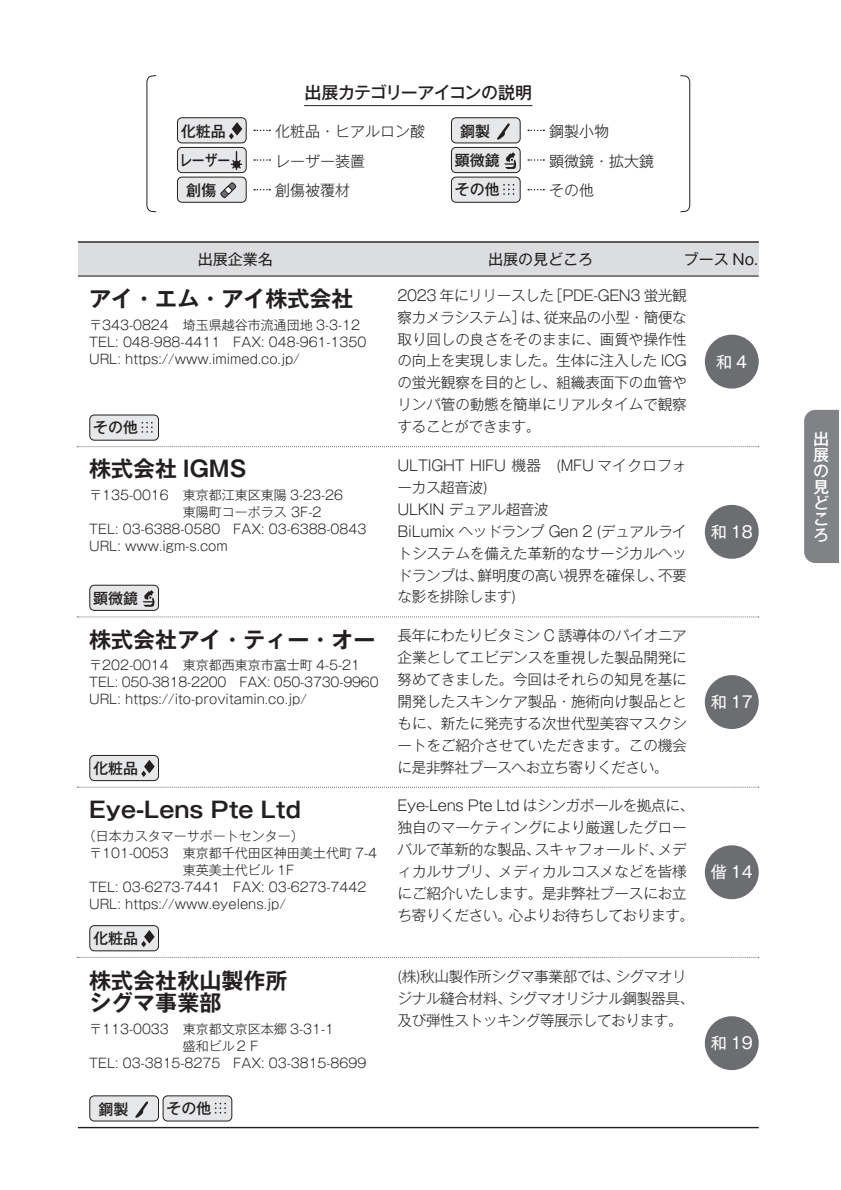
<style>
.page{position:relative;width:841px;height:1190px;background:#fff}
.page>*{position:absolute;margin:0;border:0;box-sizing:border-box;transform-origin:0 0}
.t1{font:700 22px "Gothic MB101 Pro De";color:#231f20}
.t2{font:17px "Gothic MB101 Pro Medium 90 pv RKSJ H";letter-spacing:-.03em;color:#231f20}
.t3{font:16px "Gothic MB101 Pro";color:#fff}
.t4{font:500 16px/16px "Gothic MB101 Pro";color:#fff;text-align:justify}
.t5{font:15px/29.6px "Gothic MB101 Pro Light 90 pv RKSJ H";color:#231f20}
.t6{font:15px "Gothic MB101 Pro Medium 90 pv RKSJ H";color:#231f20}
.t7{font:15px "Gothic MB101 Pro";color:#231f20}
.t8{font:15px "Gothic MB101 Pro Medium 90 pv RKSJ H";color:#231f20;scale:.85 1}
.t9{font:300 14.6px/22px "Gothic MB101 Pro";letter-spacing:-.025em;color:#231f20;text-align:justify}
.t10{font:300 13px/17px "Gothic MB101 Pro";color:#231f20}
</style>
<div class="page">
<div style="left:78px;top:242px;width:680px;height:34px;background:#dcdddf"></div>
<hr style="left:78px;top:241px;width:680px;height:1px;background:#231f20">
<hr style="left:78px;top:1126px;width:680px;height:1px;background:#231f20">
<hr style="left:78px;top:275px;width:680px;height:1px;background:#231f20">
<svg style="left:77px;top:446px;width:682px;height:1px"></svg>
<svg style="left:77px;top:616px;width:682px;height:1px"></svg>
<svg style="left:77px;top:786px;width:682px;height:1px"></svg>
<div style="left:704px;top:334px;width:54px;height:54px;background:#6c6d70;border-radius:50%"></div>
<div style="left:704px;top:505px;width:54px;height:53px;background:#6c6d70;border-radius:50%"></div>
<div style="left:704px;top:675px;width:54px;height:53px;background:#6c6d70;border-radius:50%"></div>
<div style="left:704px;top:845px;width:54px;height:54px;background:#6c6d70;border-radius:50%"></div>
<div style="left:704px;top:1015px;width:54px;height:54px;background:#6c6d70;border-radius:50%"></div>
<div style="left:177px;top:118px;width:69px;height:25px;background:#e6e7e9;border-radius:5px"></div>
<div style="left:177px;top:117px;width:70px;height:26px;border:1px solid #231f20;border-radius:5px"></div>
<svg style="left:229px;top:122px;width:13px;height:17px"></svg>
<svg style="left:254px;top:130px;width:16px;height:1px"></svg>
<div style="left:177px;top:147px;width:69px;height:25px;background:#e6e7e9;border-radius:5px"></div>
<div style="left:177px;top:147px;width:70px;height:26px;border:1px solid #231f20;border-radius:5px"></div>
<svg style="left:254px;top:159px;width:16px;height:2px"></svg>
<div style="left:177px;top:177px;width:69px;height:25px;background:#e6e7e9;border-radius:5px"></div>
<div style="left:177px;top:176px;width:70px;height:27px;border:1px solid #231f20;border-radius:5px"></div>
<svg style="left:254px;top:189px;width:16px;height:1px"></svg>
<div style="left:451px;top:118px;width:69px;height:25px;background:#e6e7e9;border-radius:5px"></div>
<div style="left:451px;top:117px;width:69px;height:26px;border:1px solid #231f20;border-radius:5px"></div>
<svg style="left:528px;top:130px;width:16px;height:1px"></svg>
<div style="left:451px;top:147px;width:69px;height:25px;background:#e6e7e9;border-radius:5px"></div>
<div style="left:451px;top:147px;width:69px;height:26px;border:1px solid #231f20;border-radius:5px"></div>
<svg style="left:528px;top:159px;width:16px;height:2px"></svg>
<svg style="left:528px;top:189px;width:16px;height:1px"></svg>
<svg style="left:231px;top:152px;width:11px;height:18px"></svg>
<svg style="left:220px;top:182px;width:17px;height:16px"></svg>
<svg style="left:497px;top:123px;width:13px;height:17px"></svg>
<svg style="left:504px;top:152px;width:12px;height:17px"></svg>
<hr style="left:304px;top:105px;width:228px;height:1px;background:#231f20">
<svg style="left:146px;top:75px;width:11px;height:137px"></svg>
<svg style="left:680px;top:75px;width:10px;height:137px"></svg>
<div style="left:451px;top:177px;width:69px;height:25px;background:#e6e7e9;border-radius:5px"></div>
<div style="left:451px;top:176px;width:69px;height:27px;border:1px solid #231f20;border-radius:5px"></div>
<svg style="left:503px;top:184px;width:11px;height:11px"></svg>
<div style="left:90px;top:415px;width:68px;height:25px;background:#e6e7e9;border-radius:5px"></div>
<div style="left:89px;top:414px;width:70px;height:26px;border:1px solid #231f20;border-radius:5px"></div>
<svg style="left:141px;top:422px;width:12px;height:10px"></svg>
<div style="left:90px;top:585px;width:68px;height:25px;background:#e6e7e9;border-radius:5px"></div>
<div style="left:89px;top:584px;width:70px;height:26px;border:1px solid #231f20;border-radius:5px"></div>
<svg style="left:142px;top:590px;width:12px;height:16px"></svg>
<div style="left:90px;top:755px;width:68px;height:25px;background:#e6e7e9;border-radius:5px"></div>
<div style="left:89px;top:754px;width:70px;height:26px;border:1px solid #231f20;border-radius:5px"></div>
<svg style="left:141px;top:760px;width:14px;height:16px"></svg>
<div style="left:90px;top:925px;width:68px;height:25px;background:#e6e7e9;border-radius:5px"></div>
<div style="left:89px;top:924px;width:70px;height:27px;border:1px solid #231f20;border-radius:5px"></div>
<svg style="left:141px;top:930px;width:14px;height:17px"></svg>
<div style="left:90px;top:1095px;width:68px;height:25px;background:#e6e7e9;border-radius:5px"></div>
<div style="left:89px;top:1094px;width:70px;height:27px;border:1px solid #231f20;border-radius:5px"></div>
<svg style="left:135px;top:1101px;width:13px;height:16px"></svg>
<div style="left:163px;top:1095px;width:69px;height:25px;background:#e6e7e9;border-radius:5px"></div>
<div style="left:163px;top:1094px;width:69px;height:27px;border:1px solid #231f20;border-radius:5px"></div>
<svg style="left:215px;top:1102px;width:11px;height:11px"></svg>
<div style="left:804px;top:410px;width:34px;height:153px;background:#808285"></div>
<p class="t2" style="left:304px;top:86px;width:229px">出展カテゴリーアイコンの説明</p>
<p class="t6" style="left:181px;top:125px;width:46px">化粧品</p>
<p class="t5" style="left:275px;top:118px;width:151px">化粧品・ヒアルロン酸</p>
<p class="t8" style="left:179px;top:155px;width:61px">レーザー</p>
<p class="t5" style="left:275px;top:148px;width:91px">レーザー装置</p>
<p class="t6" style="left:186px;top:184px;width:31px">創傷</p>
<p class="t5" style="left:275px;top:178px;width:76px">創傷被覆材</p>
<p class="t6" style="left:460px;top:125px;width:31px">鋼製</p>
<p class="t5" style="left:549px;top:118px;width:61px">鋼製小物</p>
<p class="t6" style="left:455px;top:155px;width:46px">顕微鏡</p>
<p class="t5" style="left:549px;top:148px;width:107px">顕微鏡・拡大鏡その他</p>
<p class="t6" style="left:455px;top:184px;width:46px">その他</p>
<p class="t7" style="left:198px;top:253px;width:76px">出展企業名</p>
<p class="t7" style="left:488px;top:253px;width:106px">出展の見どころ</p>
<p class="t7" style="left:683px;top:253px;width:76px">ブース No.</p>
<p class="t1" style="left:89px;top:290px;width:265px">アイ・エム・アイ株式会社</p>
<p class="t10" style="left:89px;top:318px;width:272px">〒343-0824 埼玉県越谷市流通団地 3-3-12</p>
<p class="t10" style="left:89px;top:335px;width:278px">TEL: 048-988-4411 FAX: 048-961-1350</p>
<p class="t10" style="left:89px;top:352px;width:212px">URL: https://www.imimed.co.jp/</p>
<p class="t9" style="left:397px;top:286px;width:291px">2023 年にリリースした［PDE-GEN3 蛍光観察カメラシステム］は、従来品の小型・簡便な取り回しの良さをそのままに、画質や操作性の向上を実現しました。生体に注入した ICGの蛍光観察を目的とし、組織表面下の血管やリンパ管の動態を簡単にリアルタイムで観察することができます。</p>
<p class="t3" style="left:716px;top:355px;width:32px">和4</p>
<p class="t6" style="left:93px;top:422px;width:46px">その他</p>
<p class="t1" style="left:89px;top:461px;width:159px">株式会社 IGMS</p>
<p class="t10" style="left:89px;top:488px;width:255px">〒135-0016 東京都江東区東陽 3-23-26</p>
<p class="t10" style="left:183px;top:505px;width:140px">東陽町コーポラス 3F-2</p>
<p class="t10" style="left:89px;top:522px;width:278px">TEL: 03-6388-0580 FAX: 03-6388-0843</p>
<p class="t10" style="left:89px;top:539px;width:140px">URL: www.igm-s.com</p>
<p class="t6" style="left:93px;top:592px;width:46px">顕微鏡</p>
<p class="t1" style="left:89px;top:631px;width:287px">株式会社アイ・ティー・オー</p>
<p class="t10" style="left:89px;top:658px;width:291px">〒202-0014 東京都西東京市富士町 4-5-21<br>TEL: 050-3818-2200 FAX: 050-3730-9960</p>
<p class="t10" style="left:89px;top:692px;width:219px">URL: https://ito-provitamin.co.jp/</p>
<p class="t6" style="left:93px;top:762px;width:46px">化粧品</p>
<p class="t1" style="left:89px;top:801px;width:213px">Eye-Lens Pte Ltd</p>
<p class="t10" style="left:83px;top:828px;width:222px">（日本カスタマーサポートセンター）</p>
<p class="t10" style="left:89px;top:845px;width:289px">〒101-0053 東京都千代田区神田美土代町 7-4</p>
<p class="t10" style="left:183px;top:862px;width:113px">東英美土代ビル 1F</p>
<p class="t10" style="left:89px;top:879px;width:278px">TEL: 03-6273-7441 FAX: 03-6273-7442</p>
<p class="t10" style="left:89px;top:896px;width:198px">URL: https://www.eyelens.jp/</p>
<p class="t6" style="left:93px;top:932px;width:46px">化粧品</p>
<p class="t1" style="left:89px;top:971px;width:199px">株式会社秋山製作所</p>
<p class="t1" style="left:89px;top:994px;width:133px">シグマ事業部</p>
<p class="t10" style="left:89px;top:1022px;width:246px">〒113-0033 東京都文京区本郷 3-31-1</p>
<p class="t10" style="left:183px;top:1039px;width:80px">盛和ビル２Ｆ</p>
<p class="t10" style="left:89px;top:1056px;width:278px">TEL: 03-3815-8275 FAX: 03-3815-8699</p>
<p class="t6" style="left:99px;top:1103px;width:32px">鋼製</p>
<p class="t6" style="left:166px;top:1102px;width:46px">その他</p>
<p class="t9" style="left:397px;top:456px;width:291px">ULTIGHT HIFU 機器　(MFU マイクロフォーカス超音波)</p>
<p class="t9" style="left:397px;top:500px;width:153px">ULKIN デュアル超音波</p>
<p class="t9" style="left:397px;top:522px;width:291px">BiLumix ヘッドランプ Gen 2 (デュアルライトシステムを備えた革新的なサージカルヘッドランプは、鮮明度の高い視界を確保し、不要な影を排除します)</p>
<p class="t3" style="left:710px;top:525px;width:43px">和 18</p>
<p class="t9" style="left:397px;top:626px;width:291px">長年にわたりビタミン C 誘導体のパイオニア企業としてエビデンスを重視した製品開発に努めてきました。今回はそれらの知見を基に開発したスキンケア製品・施術向け製品とともに、新たに発売する次世代型美容マスクシートをご紹介させていただきます。この機会に是非弊社ブースへお立ち寄りください。</p>
<p class="t9" style="left:397px;top:796px;width:298px;text-align:left">Eye-Lens Pte Ltd はシンガポールを拠点に、独自のマーケティングにより厳選したグローバルで革新的な製品、スキャフォールド、メディカルサプリ、メディカルコスメなどを皆様にご紹介いたします。是非弊社ブースにお立ち寄りください。心よりお待ちしております。</p>
<p class="t9" style="left:397px;top:967px;width:298px;text-align:left">(株)秋山製作所シグマ事業部では、シグマオリジナル縫合材料、シグマオリジナル鋼製器具、及び弾性ストッキング等展示しております。</p>
<p class="t3" style="left:710px;top:696px;width:43px">和 17</p>
<p class="t3" style="left:710px;top:866px;width:43px">偕 14</p>
<p class="t3" style="left:710px;top:1036px;width:43px">和 19</p>
<p class="t4" style="left:813px;top:432px;width:17px">出展の見どころ</p>
</div>
